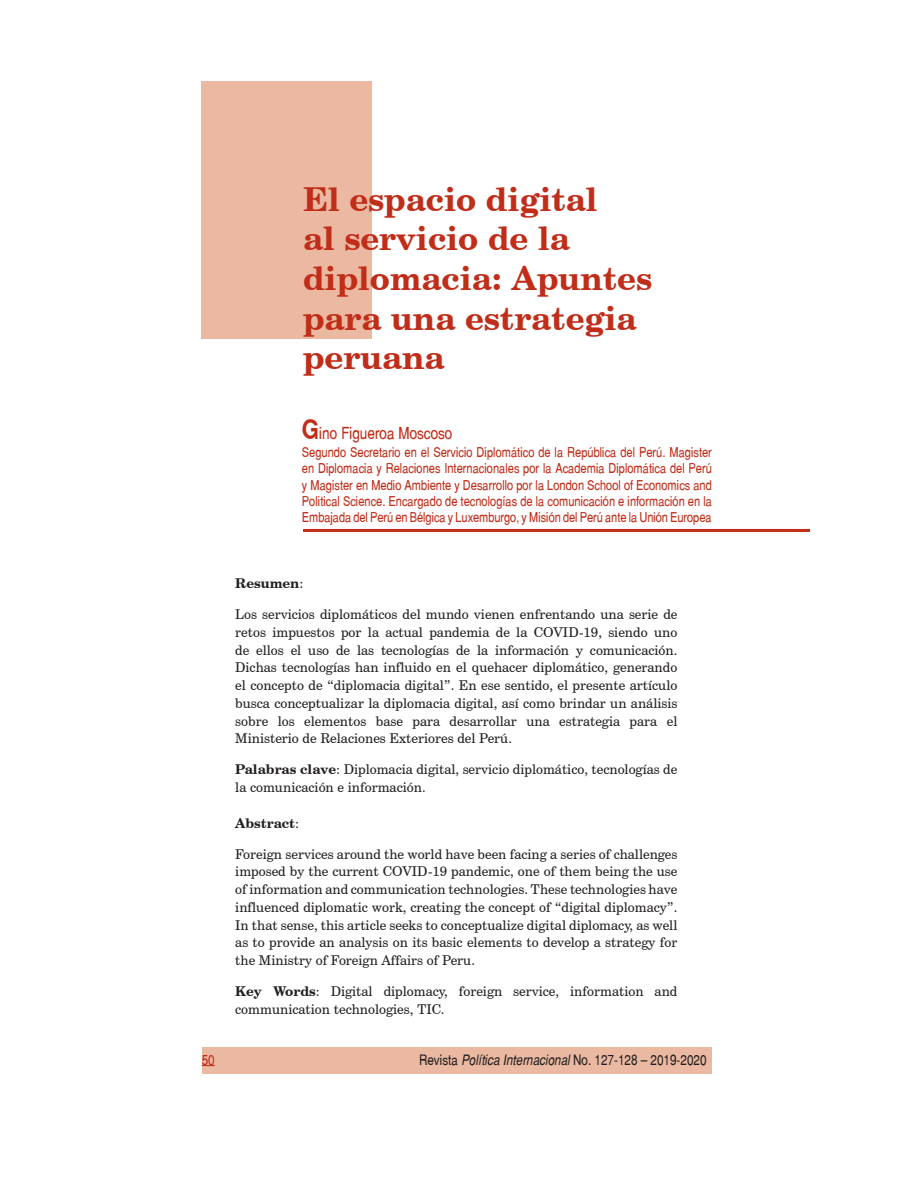
<style>
.page{position:relative;width:918px;height:1188px;background:#fff}
.page>*{position:absolute;margin:0;border:0;box-sizing:border-box;transform-origin:0 0}
.t1{font:700 33px/39.6px "Century Schoolbook BT";color:#c02d19}
.t2{font:16.5px "Switzerland Narrow Plain";color:#c02d19}
.t3{font:14.25px "Switzerland Narrow Plain";color:#231f20}
.t4{font:14.25px "Switzerland Narrow Plain";color:#c02d19}
.t5{font:13.5px/17.7px "Century Schoolbook BT";color:#231f20;text-align:justify}
.t6{font:13.5px/16.2px "Switzerland Narrow Plain";letter-spacing:-.005em;color:#c02d19;text-align:justify}
.t7{font:700 13.5px "Century Schoolbook BT";color:#231f20}
.s1{font-family:"Switzerland Narrow";font-weight:700;font-size:27px}
.s2{font-weight:400}
.s3{font-weight:700}
.s4{font-family:"Switzerland Narrow";font-style:italic}
</style>
<div class="page">
<div style="left:202px;top:1047px;width:509px;height:26px;background:#ebb8a1"></div>
<svg style="left:202px;top:1065px;width:13px;height:1px"></svg>
<div style="left:202px;top:82px;width:170px;height:257px;background:#ebb8a1"></div>
<hr style="left:303px;top:529px;width:507px;height:3px;background:#c02d19">
<h1 class="t1" style="left:303px;top:179px;width:351px">El espacio digital<br>al servicio de la diplomacia: Apuntes para una estrategia peruana</h1>
<p class="t2" style="left:302px;top:426px;width:152px"><span class="s1">G</span>ino Figueroa Moscoso</p>
<p class="t6" style="left:302px;top:446px;width:412px">Segundo Secretario en el Servicio Diplomático de la República del Perú. Magister en Diplomacia y Relaciones Internacionales por la Academia Diplomática del Perú y Magister en Medio Ambiente y Desarrollo por la London School of Economics and Political Science. Encargado de tecnologías de la comunicación e información en la Embajada del Perú en Bélgica y Luxemburgo, y Misión del Perú ante la Unión Europea</p>
<p class="t7" style="left:235px;top:575px;width:70px">Resumen<span class="s2">:</span></p>
<p class="t5" style="left:235px;top:606px;width:444px">Los servicios diplomáticos del mundo vienen enfrentando una serie de retos impuestos por la actual pandemia de la COVID-19, siendo uno de ellos el uso de las tecnologías de la información y comunicación.<br>Dichas tecnologías han influido en el quehacer diplomático, generando el concepto de “diplomacia digital”. En ese sentido, el presente artículo busca conceptualizar la diplomacia digital, así como brindar un análisis sobre los elementos base para desarrollar una estrategia para el Ministerio de Relaciones Exteriores del Perú.</p>
<p class="t5" style="left:235px;top:761px;width:444px"><span class="s3">Palabras clave</span>: Diplomacia digital, servicio diplomático, tecnologías de la comunicación e información.</p>
<p class="t7" style="left:235px;top:814px;width:65px">Abstract<span class="s2">:</span></p>
<p class="t5" style="left:235px;top:845px;width:444px">Foreign services around the world have been facing a series of challenges imposed by the current COVID-19 pandemic, one of them being the use of information and communication technologies. These technologies have influenced diplomatic work, creating the concept of “digital diplomacy”.<br>In that sense, this article seeks to conceptualize digital diplomacy, as well as to provide an analysis on its basic elements to develop a strategy for the Ministry of Foreign Affairs of Peru.</p>
<p class="t5" style="left:235px;top:982px;width:444px"><span class="s3">Key Words</span>: Digital diplomacy, foreign service, information and communication technologies, TIC.</p>
<p class="t4" style="left:202px;top:1055px;width:15px">50</p>
<p class="t3" style="left:419px;top:1055px;width:289px">Revista <span class="s4">Política Internacional</span> No. 127-128 – 2019-2020</p>
</div>
